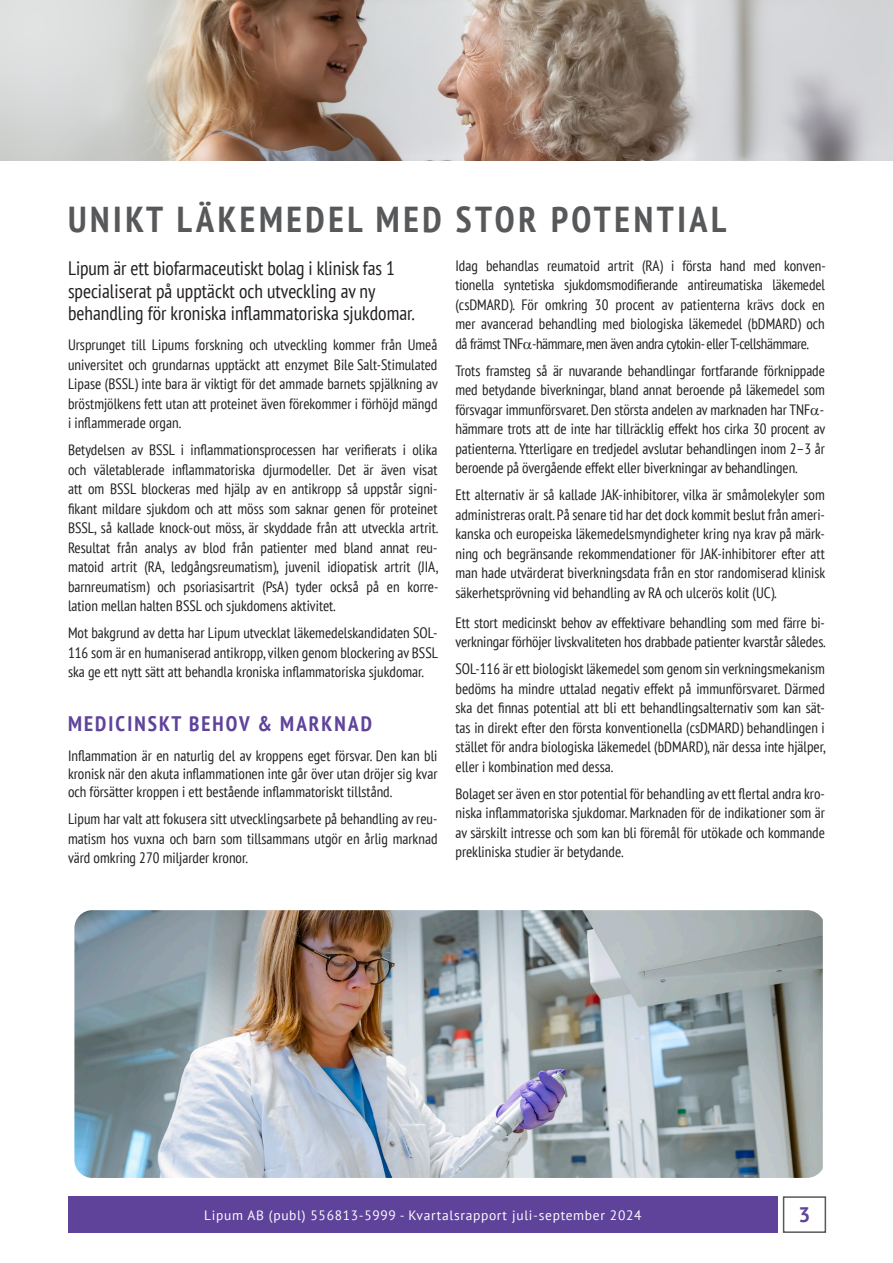
<style>
.page{position:relative;width:893px;height:1263px;background:#fff}
.page>*{position:absolute;margin:0;border:0;box-sizing:border-box;transform-origin:0 0}
.t1{font:700 condensed 36px "PT Sans";letter-spacing:.1em;color:#57585a}
.t2{font:700 condensed 21px "PT Sans";letter-spacing:.1em;color:#5f439b}
.t3{font:700 21px "PT Sans";color:#5f439b}
.t4{font:condensed 19.5px/22.5px "PT Sans";color:#231f20}
.t5{font:condensed 15px/19.5px "PT Sans";color:#231f20;text-align:justify}
.t6{font:13.5px "PT Sans";letter-spacing:.05em;color:#fff}
</style>
<div class="page">
<div style="left:68px;top:1196px;width:709px;height:37px;background:#5f439b"></div>
<div style="left:783px;top:1196px;width:43px;height:37px;border:2px solid #57585a"></div>
<img style="left:0;top:0;width:893px;height:160px">
<img style="left:74px;top:910px;width:749px;height:268px">
<h1 class="t1" style="left:68px;top:195px;width:660px">UNIKT LÄKEMEDEL MED STOR POTENTIAL</h1>
<h3 class="t4" style="left:68px;top:257px;width:348px">Lipum är ett biofarmaceutiskt bolag i klinisk fas 1 specialiserat på upptäckt och utveckling av ny behandling för kroniska inflammatoriska sjukdomar.</h3>
<p class="t5" style="left:68px;top:335px;width:371px">Ursprunget till Lipums forskning och utveckling kommer från Umeå universitet och grundarnas upptäckt att enzymet Bile Salt-Stimulated Lipase (BSSL) inte bara är viktigt för det ammade barnets spjälkning av bröstmjölkens fett utan att proteinet även förekommer i förhöjd mängd i inflammerade organ.</p>
<p class="t5" style="left:68px;top:440px;width:372px">Betydelsen av BSSL i inflammationsprocessen har verifierats i olika och väletablerade inflammatoriska djurmodeller. Det är även visat att om BSSL blockeras med hjälp av en antikropp så uppstår signi&shy;fikant mildare sjukdom och att möss som saknar genen för proteinet BSSL, så kallade knock-out möss, är skyddade från att utveckla artrit.<br>Resultat från analys av blod från patienter med bland annat reu&shy;matoid artrit (RA, ledgångsreumatism), juvenil idiopatisk artrit (JIA, barnreumatism) och psoriasisartrit (PsA) tyder också på en korre&shy;lation mellan halten BSSL och sjukdomens aktivitet.</p>
<p class="t5" style="left:68px;top:623px;width:371px">Mot bakgrund av detta har Lipum utvecklat läkemedelskandidaten SOL-116 som är en humaniserad antikropp, vilken genom blockering av BSSL ska ge ett nytt sätt att behandla kroniska inflammatoriska sjukdomar.</p>
<h2 class="t2" style="left:68px;top:710px;width:305px">MEDICINSKT BEHOV &amp; MARKNAD</h2>
<p class="t5" style="left:68px;top:746px;width:371px;line-height:18px">Inflammation är en naturlig del av kroppens eget försvar. Den kan bli kronisk när den akuta inflammationen inte går över utan dröjer sig kvar och försätter kroppen i ett bestående inflammatoriskt tillstånd.</p>
<p class="t5" style="left:68px;top:809px;width:371px">Lipum har valt att fokusera sitt utvecklingsarbete på behandling av reu&shy;matism hos vuxna och barn som tillsammans utgör en årlig marknad värd omkring 270 miljarder kronor.</p>
<p class="t5" style="left:455px;top:255px;width:372px">Idag behandlas reumatoid artrit (RA) i första hand med konven&shy;tionella syntetiska sjukdomsmodifierande antireumatiska läkemedel (csDMARD). För omkring 30 procent av patienterna krävs dock en mer avancerad behandling med biologiska läkemedel (bDMARD) och då främst TNF -hämmare, men även andra cytokin- eller T-cellshämmare.</p>
<p class="t5" style="left:455px;top:360px;width:371px">Trots framsteg så är nuvarande behandlingar fortfarande förknippade med betydande biverkningar, bland annat beroende på läkemedel som försvagar immunförsvaret. Den största andelen av marknaden har TNF - hämmare trots att de inte har tillräcklig effekt hos cirka 30 procent av patienterna. Ytterligare en tredjedel avslutar behandlingen inom 2–3 år beroende på övergående effekt eller biverkningar av behandlingen.</p>
<p class="t5" style="left:455px;top:485px;width:371px">Ett alternativ är så kallade JAK-inhibitorer, vilka är småmolekyler som administreras oralt. På senare tid har det dock kommit beslut från ameri&shy;kanska och europeiska läkemedelsmyndigheter kring nya krav på märk&shy;ning och begränsande rekommendationer för JAK-inhibitorer efter att man hade utvärderat biverkningsdata från en stor randomiserad klinisk säkerhetsprövning vid behandling av RA och ulcerös kolit (UC).</p>
<p class="t5" style="left:455px;top:612px;width:372px">Ett stort medicinskt behov av effektivare behandling som med färre bi&shy;verkningar förhöjer livskvaliteten hos drabbade patienter kvarstår således.</p>
<p class="t5" style="left:455px;top:659px;width:372px">SOL-116 är ett biologiskt läkemedel som genom sin verkningsmekanism bedöms ha mindre uttalad negativ effekt på immunförsvaret. Därmed ska det finnas potential att bli ett behandlingsalternativ som kan sät&shy;tas in direkt efter den första konventionella (csDMARD) behandlingen i stället för andra biologiska läkemedel (bDMARD), när dessa inte hjälper, eller i kombination med dessa.</p>
<p class="t5" style="left:455px;top:783px;width:371px">Bolaget ser även en stor potential för behandling av ett flertal andra kro&shy;niska inflammatoriska sjukdomar. Marknaden för de indikationer som är av särskilt intresse och som kan bli föremål för utökade och kommande prekliniska studier är betydande.</p>
<p class="t6" style="left:204px;top:1207px;width:439px">Lipum AB (publ) 556813-5999 - Kvartalsrapport juli-september 2024</p>
<h2 class="t3" style="left:798px;top:1201px;width:13px">3</h2>
</div>
